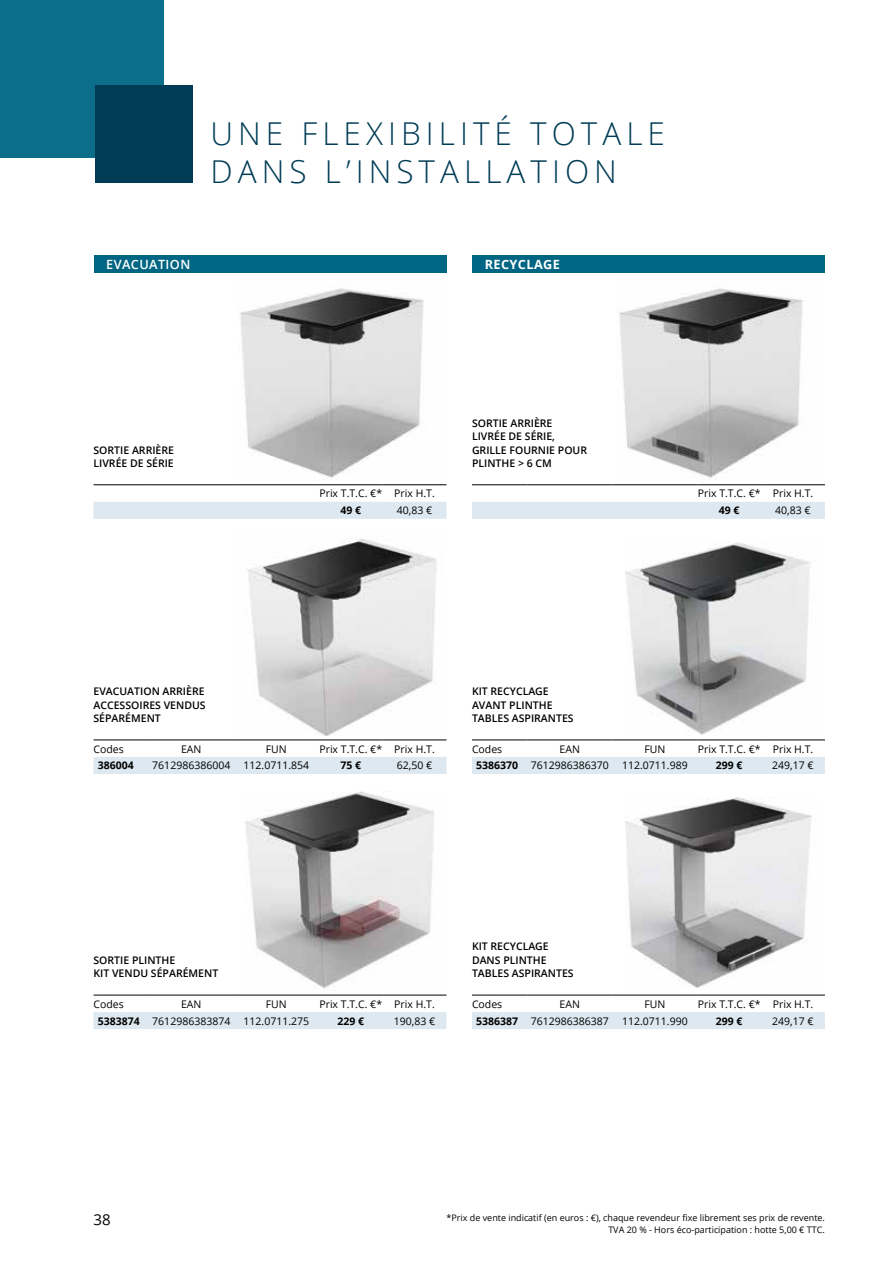
<style>
.page{position:relative;width:893px;height:1263px;background:#fff}
.page>*{position:absolute;margin:0;border:0;box-sizing:border-box;transform-origin:0 0}
.t1{font:300 31.5px/37.5px "Open Sans";letter-spacing:.16em;color:#003c56}
.t2{font:15px "Open Sans";color:#000}
.t3{font:600 12.75px "Open Sans";letter-spacing:.03em;color:#fff}
.t4{font:700 12.75px "Open Sans";letter-spacing:.03em;color:#fff}
.t5{font:10.5px "Open Sans";color:#000}
.t6{font:600 10.5px/13.5px "Open Sans";color:#000}
.t7{font:700 10.5px "Open Sans";color:#000}
.t8{font:9px/12px "Open Sans";color:#000;text-align:right}
.s1{font-weight:700}
</style>
<div class="page">
<div style="left:94px;top:255px;width:352px;height:17px;background:#006683"></div>
<svg style="left:94px;top:502px;width:352px;height:527px"></svg>
<hr style="left:94px;top:484px;width:55px;height:1px;background:#000">
<hr style="left:149px;top:484px;width:85px;height:1px;background:#000">
<hr style="left:234px;top:484px;width:85px;height:1px;background:#000">
<hr style="left:319px;top:484px;width:64px;height:1px;background:#000">
<hr style="left:383px;top:484px;width:63px;height:1px;background:#000">
<hr style="left:94px;top:740px;width:55px;height:1px;background:#000">
<hr style="left:149px;top:740px;width:85px;height:1px;background:#000">
<hr style="left:234px;top:740px;width:85px;height:1px;background:#000">
<hr style="left:319px;top:740px;width:64px;height:1px;background:#000">
<hr style="left:383px;top:740px;width:63px;height:1px;background:#000">
<hr style="left:94px;top:995px;width:55px;height:1px;background:#000">
<hr style="left:149px;top:995px;width:85px;height:1px;background:#000">
<hr style="left:234px;top:995px;width:85px;height:1px;background:#000">
<hr style="left:319px;top:995px;width:64px;height:1px;background:#000">
<hr style="left:383px;top:995px;width:63px;height:1px;background:#000">
<img style="left:240px;top:288px;width:184px;height:190px">
<img style="left:238px;top:531px;width:204px;height:204px">
<img style="left:246px;top:791px;width:196px;height:200px">
<div style="left:0;top:0;width:163px;height:158px;background:#0b6f8b"></div>
<div style="left:95px;top:85px;width:98px;height:98px;background:#003c56"></div>
<div style="left:472px;top:255px;width:353px;height:17px;background:#006683"></div>
<svg style="left:472px;top:502px;width:353px;height:527px"></svg>
<hr style="left:472px;top:484px;width:55px;height:1px;background:#000">
<hr style="left:527px;top:484px;width:85px;height:1px;background:#000">
<hr style="left:612px;top:484px;width:85px;height:1px;background:#000">
<hr style="left:697px;top:484px;width:64px;height:1px;background:#000">
<hr style="left:761px;top:484px;width:64px;height:1px;background:#000">
<hr style="left:472px;top:740px;width:55px;height:1px;background:#000">
<hr style="left:527px;top:740px;width:85px;height:1px;background:#000">
<hr style="left:612px;top:740px;width:85px;height:1px;background:#000">
<hr style="left:697px;top:740px;width:64px;height:1px;background:#000">
<hr style="left:761px;top:740px;width:64px;height:1px;background:#000">
<hr style="left:472px;top:995px;width:55px;height:1px;background:#000">
<hr style="left:527px;top:995px;width:85px;height:1px;background:#000">
<hr style="left:612px;top:995px;width:85px;height:1px;background:#000">
<hr style="left:697px;top:995px;width:64px;height:1px;background:#000">
<hr style="left:761px;top:995px;width:64px;height:1px;background:#000">
<img style="left:619px;top:288px;width:184px;height:190px">
<img style="left:625px;top:542px;width:196px;height:193px">
<img style="left:625px;top:797px;width:193px;height:194px">
<h1 class="t1" style="left:210px;top:114px;width:456px">UNE FLEXIBILITÉ TOTALE<br>DANS L’INSTALLATION</h1>
<p class="t3" style="left:106px;top:255px;width:86px">EVACUATION</p>
<p class="t4" style="left:485px;top:255px;width:77px">RECYCLAGE</p>
<p class="t6" style="left:94px;top:443px;width:82px">SORTIE ARRIÈRE<br>LIVRÉE DE SÉRIE</p>
<p class="t5" style="left:319px;top:486px;width:117px">Prix T.T.C. €* Prix H.T.</p>
<p class="t7" style="left:340px;top:503px;width:22px">49 €</p>
<p class="t5" style="left:397px;top:503px;width:37px">40,83 €</p>
<p class="t6" style="left:472px;top:416px;width:117px">SORTIE ARRIÈRE<br>LIVRÉE DE SÉRIE,<br>GRILLE FOURNIE POUR<br>PLINTHE &gt; 6 CM</p>
<p class="t5" style="left:698px;top:486px;width:117px">Prix T.T.C. €* Prix H.T.</p>
<p class="t7" style="left:719px;top:503px;width:22px">49 €</p>
<p class="t5" style="left:775px;top:503px;width:37px">40,83 €</p>
<p class="t6" style="left:94px;top:684px;width:114px;text-align:justify">EVACUATION ARRIÈRE ACCESSOIRES VENDUS SÉPARÉMENT</p>
<p class="t5" style="left:94px;top:741px;width:32px">Codes</p>
<p class="t5" style="left:181px;top:741px;width:22px">EAN</p>
<p class="t5" style="left:266px;top:741px;width:22px">FUN</p>
<p class="t5" style="left:319px;top:741px;width:117px">Prix T.T.C. €* Prix H.T.</p>
<p class="t7" style="left:98px;top:758px;width:37px">386004</p>
<p class="t5" style="left:152px;top:758px;width:80px">7612986386004</p>
<p class="t5" style="left:244px;top:758px;width:67px">112.0711.854</p>
<p class="t7" style="left:340px;top:758px;width:22px">75 €</p>
<p class="t5" style="left:397px;top:758px;width:37px">62,50 €</p>
<p class="t6" style="left:472px;top:684px;width:103px">KIT RECYCLAGE<br>AVANT PLINTHE<br>TABLES ASPIRANTES</p>
<p class="t5" style="left:472px;top:741px;width:32px">Codes</p>
<p class="t5" style="left:560px;top:741px;width:22px">EAN</p>
<p class="t5" style="left:644px;top:741px;width:22px">FUN</p>
<p class="t5" style="left:698px;top:741px;width:117px">Prix T.T.C. €* Prix H.T.</p>
<p class="t5" style="left:476px;top:758px;width:134px"><span class="s1">5386370</span> 7612986386370</p>
<p class="t5" style="left:622px;top:758px;width:67px">112.0711.989</p>
<p class="t7" style="left:716px;top:758px;width:28px">299 €</p>
<p class="t5" style="left:772px;top:758px;width:43px">249,17 €</p>
<p class="t6" style="left:94px;top:953px;width:126px">SORTIE PLINTHE<br>KIT VENDU SÉPARÉMENT</p>
<p class="t5" style="left:94px;top:997px;width:32px">Codes</p>
<p class="t5" style="left:181px;top:997px;width:22px">EAN</p>
<p class="t5" style="left:266px;top:997px;width:22px">FUN</p>
<p class="t5" style="left:319px;top:997px;width:117px">Prix T.T.C. €* Prix H.T.</p>
<p class="t5" style="left:98px;top:1013px;width:134px"><span class="s1">5383874</span> 7612986383874</p>
<p class="t5" style="left:244px;top:1013px;width:67px">112.0711.275</p>
<p class="t7" style="left:337px;top:1013px;width:28px">229 €</p>
<p class="t5" style="left:394px;top:1013px;width:43px">190,83 €</p>
<p class="t6" style="left:472px;top:939px;width:103px">KIT RECYCLAGE<br>DANS PLINTHE<br>TABLES ASPIRANTES</p>
<p class="t5" style="left:472px;top:997px;width:32px">Codes</p>
<p class="t5" style="left:560px;top:997px;width:22px">EAN</p>
<p class="t5" style="left:644px;top:997px;width:22px">FUN</p>
<p class="t5" style="left:698px;top:997px;width:117px">Prix T.T.C. €* Prix H.T.</p>
<p class="t5" style="left:476px;top:1013px;width:134px"><span class="s1">5386387</span> 7612986386387</p>
<p class="t5" style="left:622px;top:1013px;width:67px">112.0711.990</p>
<p class="t7" style="left:716px;top:1013px;width:28px">299 €</p>
<p class="t5" style="left:772px;top:1013px;width:43px">249,17 €</p>
<h2 class="t2" style="left:94px;top:1209px;width:19px">38</h2>
<p class="t8" style="left:446px;top:1211px;width:380px">*Prix de vente indicatif (en euros : €), chaque revendeur fixe librement ses prix de revente.<br>TVA 20 % - Hors éco-participation : hotte 5,00 € TTC.</p>
</div>
